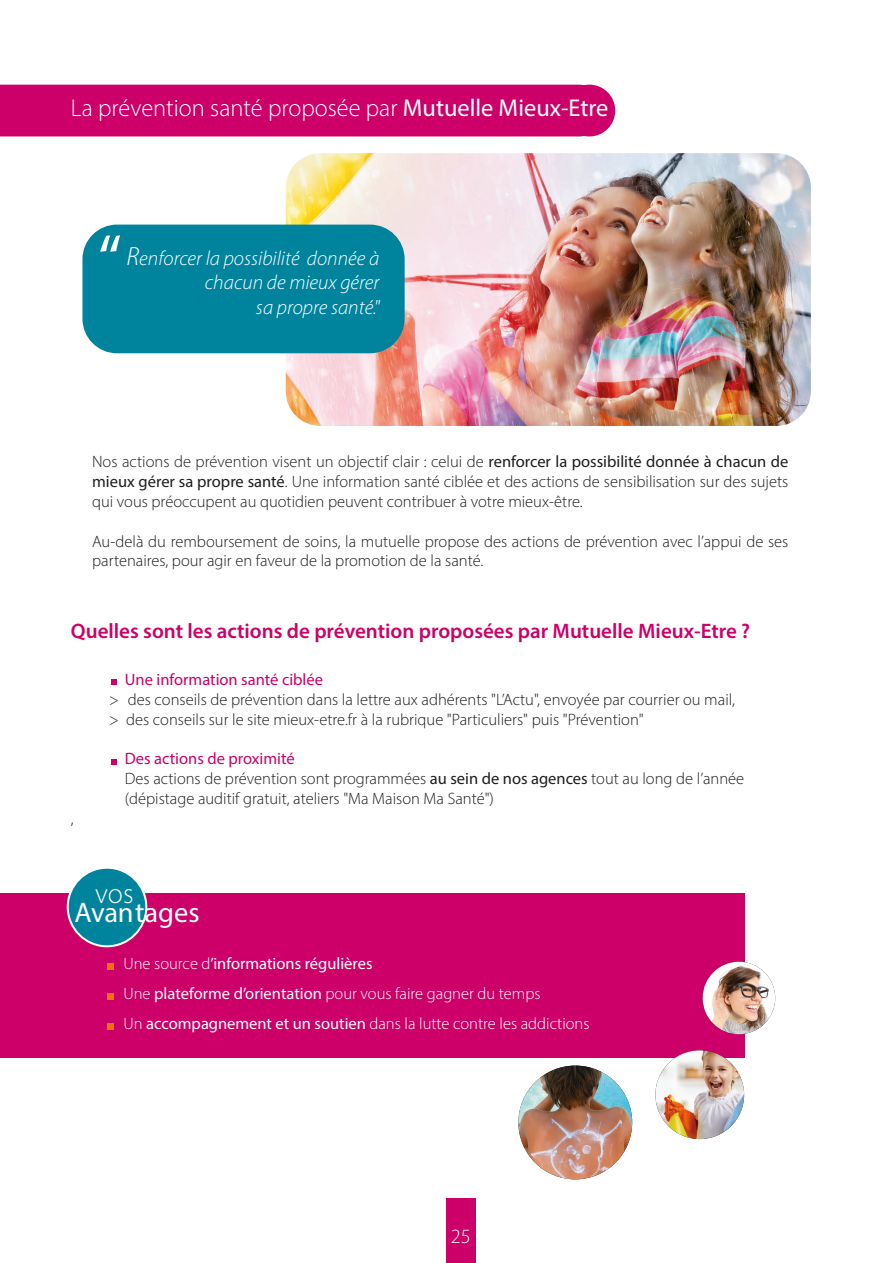
<style>
.page{position:relative;width:893px;height:1263px;background:#fff}
.page>*{position:absolute;margin:0;border:0;box-sizing:border-box;transform-origin:0 0}
.t1{font:67.05px "Myriad Pro";color:#fff}
.t2{font:28.5px "Myriad Pro";color:#fff}
.t3{font:300 28.5px "Myriad Pro";color:#fff}
.t4{font:300 24.45px "Myriad Pro";color:#fff}
.t5{font:600 21px "Myriad Pro";color:#cc0068}
.t6{font:italic 300 20.25px/24.5px "Myriad Pro";color:#fff;text-align:right}
.t7{font:300 20.25px "Myriad Pro";color:#fff}
.t8{font:300 16.5px/19.8px "Myriad Pro";color:#1d1d1b}
.t9{font:300 16.5px "Myriad Pro";color:#fff}
.t10{font:16.5px "Myriad Pro";color:#cc0068}
.t11{font:16.5px "Myriad Pro";color:#fff}
.s1{font-weight:400}
.s2{font-size:26.4px}
.s3{font-weight:300}
</style>
<div class="page">
<div style="left:0;top:85px;width:603px;height:51px;background:#cc0068"></div>
<div style="left:563px;top:85px;width:52px;height:51px;background:#cc0068;border-radius:50%"></div>
<svg style="left:111px;top:679px;width:6px;height:6px"></svg>
<svg style="left:111px;top:759px;width:6px;height:5px"></svg>
<img style="left:286px;top:153px;width:525px;height:273px">
<div style="left:0;top:893px;width:744px;height:165px;background:#cc0068"></div>
<svg style="left:107px;top:963px;width:6px;height:6px"></svg>
<svg style="left:107px;top:993px;width:6px;height:6px"></svg>
<svg style="left:107px;top:1023px;width:6px;height:6px"></svg>
<img style="left:518px;top:1065px;width:114px;height:114px;border-radius:57px">
<img style="left:655px;top:1050px;width:89px;height:89px;border-radius:44px">
<img style="left:703px;top:962px;width:72px;height:72px;border-radius:36px">
<div style="left:82px;top:225px;width:323px;height:128px;background:#00849d;border-radius:35px"></div>
<div style="left:68px;top:868px;width:78px;height:78px;background:#00849d;border-radius:50%"></div>
<div style="left:67px;top:867px;width:80px;height:80px;border:2px solid #fff;border-radius:50%"></div>
<div style="left:446px;top:1199px;width:30px;height:64px;background:#cc0068"></div>
<p class="t4" style="left:71px;top:93px;width:539px">La prévention santé proposée par <span class="s1">Mutuelle Mieux-Etre</span></p>
<p class="t1" style="left:98px;top:217px;width:25px">‘‘</p>
<p class="t6" style="left:126px;top:246px;width:254px"><span class="s2">R</span>enforcer la possibilité donnée à chacun de mieux gérer</p>
<p class="t6" style="left:256px;top:295px;width:125px">sa propre santé."</p>
<p class="t8" style="left:92px;top:452px;width:698px;text-align:justify">Nos actions de prévention visent un objectif clair : celui de <span class="s1">renforcer la possibilité donnée à chacun de mieux gérer sa propre santé</span>. Une information santé ciblée et des actions de sensibilisation sur des sujets qui vous préoccupent au quotidien peuvent contribuer à votre mieux-être.</p>
<p class="t8" style="left:92px;top:531px;width:698px">Au-delà du remboursement de soins, la mutuelle propose des actions de prévention avec l’appui de ses partenaires, pour agir en faveur de la promotion de la santé.</p>
<p class="t5" style="left:71px;top:618px;width:681px">Quelles sont les actions de prévention proposées par Mutuelle Mieux-Etre ?</p>
<p class="t10" style="left:125px;top:669px;width:200px">Une information santé ciblée</p>
<p class="t8" style="left:109px;top:689px;width:627px">&gt; des conseils de prévention dans la lettre aux adhérents "L’Actu", envoyée par courrier ou mail,</p>
<p class="t8" style="left:109px;top:709px;width:536px">&gt; des conseils sur le site mieux-etre.fr à la rubrique "Particuliers" puis "Prévention"</p>
<p class="t10" style="left:125px;top:749px;width:171px">Des actions de proximité</p>
<p class="t8" style="left:125px;top:769px;width:621px">Des actions de prévention sont programmées <span class="s1">au sein de nos agences</span> tout au long de l’année (dépistage auditif gratuit, ateliers "Ma Maison Ma Santé")</p>
<p class="t8" style="left:71px;top:808px;width:4px">,</p>
<p class="t3" style="left:95px;top:876px;width:40px">vos</p>
<p class="t2" style="left:75px;top:895px;width:126px">Avantages</p>
<p class="t11" style="left:123px;top:953px;width:251px"><span class="s3">Une source d</span>’informations régulières</p>
<p class="t9" style="left:123px;top:984px;width:419px">Une <span class="s1">plateforme d’orientation</span> pour vous faire gagner du temps</p>
<p class="t9" style="left:123px;top:1014px;width:468px">Un <span class="s1">accompagnement et un soutien</span> dans la lutte contre les addictions</p>
<p class="t7" style="left:451px;top:1224px;width:21px">25</p>
</div>
